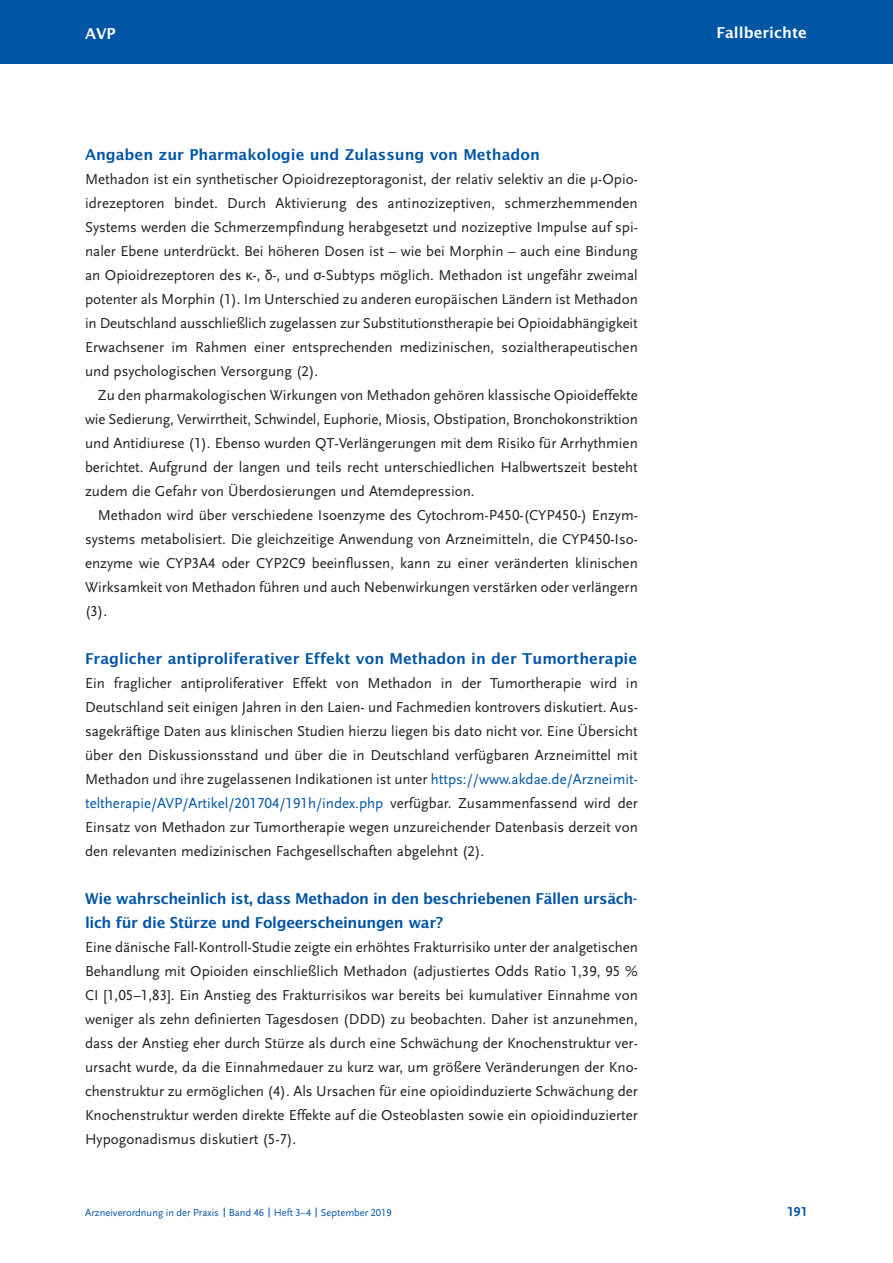
<style>
.page{position:relative;width:893px;height:1263px;background:#fff}
.page>*{position:absolute;margin:0;border:0;box-sizing:border-box;transform-origin:0 0}
.t1{font:15px/24px "Scala Sans LF";color:#231f20;text-align:justify}
.t2{font:600 15px "Lucida Sans";color:#0155a5}
.t3{font:600 15px/24px "Lucida Sans";letter-spacing:-.025em;color:#0155a5}
.t4{font:600 15px "Lucida Sans";color:#fff}
.t5{font:700 13.5px "Scala Sans LF";color:#0155a5}
.t6{font:10.5px "Scala Sans LF";color:#0155a5}
.s1{font-family:"Tahoma";font-size:13.5px}
.s2{color:#0155a5}
</style>
<div class="page">
<div style="left:0;top:0;width:892px;height:64px;background:#0155a5"></div>
<p class="t4" style="left:85px;top:27px;width:32px">AVP</p>
<p class="t4" style="left:716px;top:27px;width:92px">Fallberichte</p>
<p class="t2" style="left:85px;top:148px;width:456px">Angaben zur Pharmakologie und Zulassung von Methadon</p>
<p class="t1" style="left:85px;top:168px;width:554px">Methadon ist ein synthetischer Opioidrezeptoragonist, der relativ selektiv an die μ-Opio&shy;idrezeptoren bindet. Durch Aktivierung des antinozizeptiven, schmerzhemmenden Systems werden die Schmerzempfindung herabgesetzt und nozizeptive Impulse auf spi&shy;naler Ebene unterdrückt. Bei höheren Dosen ist – wie bei Morphin – auch eine Bindung an Opioidrezeptoren des <span class="s1">κ</span>-, <span class="s1">δ</span>-, und <span class="s1">σ</span>-Subtyps möglich. Methadon ist ungefähr zweimal potenter als Morphin (1). Im Unterschied zu anderen europäischen Ländern ist Methadon in Deutschland ausschließlich zugelassen zur Substitutionstherapie bei Opioidabhängigkeit Erwachsener im Rahmen einer entsprechenden medizinischen, sozialtherapeutischen und psychologischen Versorgung (2).</p>
<p class="t1" style="left:85px;top:384px;width:554px;text-indent:13px">Zu den pharmakologischen Wirkungen von Methadon gehören klassische Opioideffekte wie Sedierung, Verwirrtheit, Schwindel, Euphorie, Miosis, Obstipation, Bronchokonstriktion und Antidiurese (1). Ebenso wurden QT-Verlängerungen mit dem Risiko für Arrhythmien berichtet. Aufgrund der langen und teils recht unterschiedlichen Halbwertszeit besteht zudem die Gefahr von Überdosierungen und Atemdepression.</p>
<p class="t1" style="left:85px;top:504px;width:554px;text-indent:13px">Methadon wird über verschiedene Isoenzyme des Cytochrom-P450-(CYP450-) Enzym&shy;systems metabolisiert. Die gleichzeitige Anwendung von Arzneimitteln, die CYP450-Iso&shy;enzyme wie CYP3A4 oder CYP2C9 beeinflussen, kann zu einer veränderten klinischen Wirk samkeit von Methadon führen und auch Nebenwirkungen verstärken oder verlängern (3).</p>
<p class="t2" style="left:85px;top:652px;width:554px">Fraglicher antiproliferativer Effekt von Methadon in der Tumortherapie</p>
<p class="t1" style="left:85px;top:672px;width:554px">Ein fraglicher antiproliferativer Effekt von Methadon in der Tumortherapie wird in Deutsch land seit einigen Jahren in den Laien- und Fachmedien kontrovers diskutiert. Aus&shy;sagekräftige Daten aus klinischen Studien hierzu liegen bis dato nicht vor. Eine Übersicht über den Diskussionsstand und über die in Deutschland verfügbaren Arzneimittel mit Methadon und ihre zugelassenen Indikationen ist unter <span class="s2">https://www.akdae.de/Arzneimit&shy;teltherapie/AVP/Artikel/201704/191h/index.php</span> verfügbar. Zusammenfassend wird der Einsatz von Methadon zur Tumortherapie wegen unzureichender Datenbasis derzeit von den relevanten medizinischen Fachgesellschaften abgelehnt (2).</p>
<p class="t3" style="left:85px;top:888px;width:554px">Wie wahrscheinlich ist, dass Methadon in den beschriebenen Fällen ursäch - lich für die Stürze und Folgeerscheinungen war?</p>
<p class="t1" style="left:85px;top:936px;width:554px">Eine dänische Fall-Kontroll-Studie zeigte ein erhöhtes Frakturrisiko unter der analgetischen Behandlung mit Opioiden einschließlich Methadon (adjustiertes Odds Ratio 1,39, 95 % CI [1,05–1,83]. Ein Anstieg des Frakturrisikos war bereits bei kumulativer Einnahme von weniger als zehn definierten Tagesdosen (DDD) zu beobachten. Daher ist anzunehmen, dass der Anstieg eher durch Stürze als durch eine Schwächung der Knochenstruktur ver&shy;ursacht wurde, da die Einnahmedauer zu kurz war, um größere Veränderungen der Kno&shy;chenstruktur zu ermöglichen (4). Als Ursachen für eine opioidinduzierte Schwächung der Knochenstruktur werden direkte Effekte auf die Osteoblasten sowie ein opioidinduzierter Hypogonadismus diskutiert (5-7).</p>
<p class="t6" style="left:85px;top:1208px;width:308px">Arzneiverordnung in der Praxis Band 46 Heft 3–4 September 2019</p>
<p class="t5" style="left:787px;top:1204px;width:22px">191</p>
</div>
